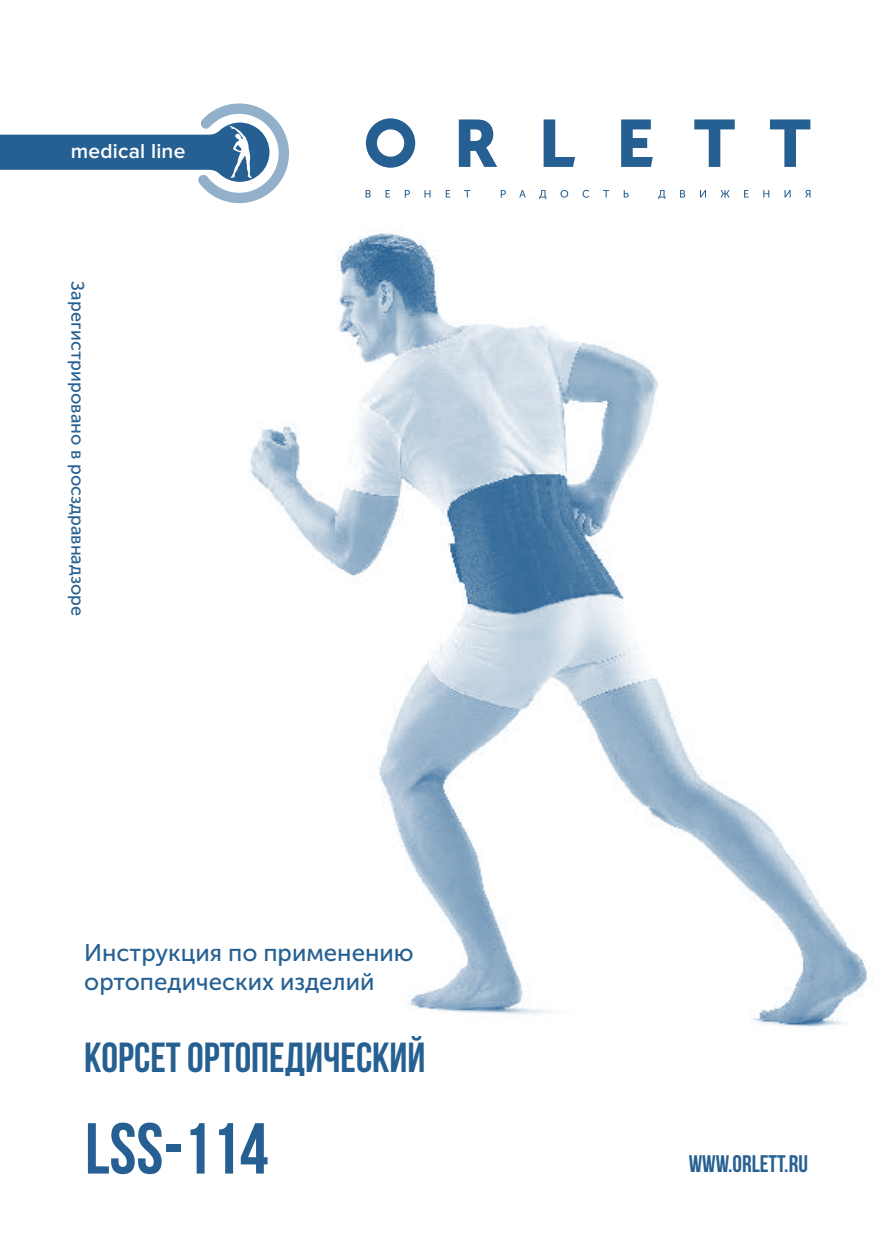
<style>
.page{position:relative;width:893px;height:1259px;background:#fff}
.page>*{position:absolute;margin:0;border:0;box-sizing:border-box;transform-origin:0 0}
.t1{font:700 72px "Bebas Neue";color:#266092}
.t2{font:700 42px "Bebas Neue";color:#266092}
.t3{font:24px/28.2px "Museo Sans Cyrl 500";color:#266092}
.t4{font:700 24px "Bebas Neue";color:#266092}
.t5{font:600 21px "Proxima Nova";letter-spacing:.01em;color:#fff}
.t6{font:18px "Museo Sans Cyrl 500";letter-spacing:.01em;color:#266092}
</style>
<div class="page">
<svg style="left:366px;top:190px;width:5px;height:8px"></svg>
<svg style="left:385px;top:190px;width:5px;height:8px"></svg>
<svg style="left:405px;top:190px;width:5px;height:8px"></svg>
<svg style="left:424px;top:190px;width:6px;height:8px"></svg>
<svg style="left:446px;top:190px;width:4px;height:8px"></svg>
<svg style="left:464px;top:190px;width:6px;height:8px"></svg>
<svg style="left:501px;top:190px;width:5px;height:8px"></svg>
<svg style="left:519px;top:190px;width:7px;height:8px"></svg>
<svg style="left:539px;top:190px;width:7px;height:9px"></svg>
<svg style="left:560px;top:190px;width:8px;height:8px"></svg>
<svg style="left:562px;top:191px;width:5px;height:6px"></svg>
<svg style="left:582px;top:190px;width:7px;height:8px"></svg>
<svg style="left:603px;top:190px;width:6px;height:8px"></svg>
<svg style="left:624px;top:190px;width:5px;height:8px"></svg>
<svg style="left:658px;top:190px;width:7px;height:9px"></svg>
<svg style="left:680px;top:190px;width:5px;height:8px"></svg>
<svg style="left:700px;top:190px;width:6px;height:8px"></svg>
<svg style="left:720px;top:190px;width:10px;height:8px"></svg>
<svg style="left:744px;top:190px;width:5px;height:8px"></svg>
<svg style="left:763px;top:190px;width:6px;height:8px"></svg>
<svg style="left:785px;top:190px;width:6px;height:8px"></svg>
<svg style="left:805px;top:190px;width:5px;height:8px"></svg>
<svg style="left:459px;top:119px;width:38px;height:48px"></svg>
<svg style="left:544px;top:119px;width:31px;height:48px"></svg>
<svg style="left:621px;top:119px;width:32px;height:48px"></svg>
<svg style="left:694px;top:119px;width:41px;height:48px"></svg>
<svg style="left:770px;top:119px;width:40px;height:48px"></svg>
<svg style="left:366px;top:118px;width:49px;height:50px"></svg>
<svg style="left:0;top:103px;width:289px;height:101px"></svg>
<img style="left:250px;top:227px;width:623px;height:800px">
<p class="t5" style="left:71px;top:139px;width:116px">medical line</p>
<p class="t6" style="left:88px;top:281px;width:336px;rotate:90deg">Зарегистрировано в росздравнадзоре</p>
<p class="t3" style="left:84px;top:939px;width:331px">Инструкция по применению ортопедических изделий</p>
<h2 class="t2" style="left:84px;top:1034px;width:343px">КОРСЕТ ОРТОПЕДИЧЕСКИЙ</h2>
<h1 class="t1" style="left:85px;top:1109px;width:185px">LSS-114</h1>
<p class="t4" style="left:689px;top:1150px;width:121px">WWW.ORLETT.RU</p>
</div>
